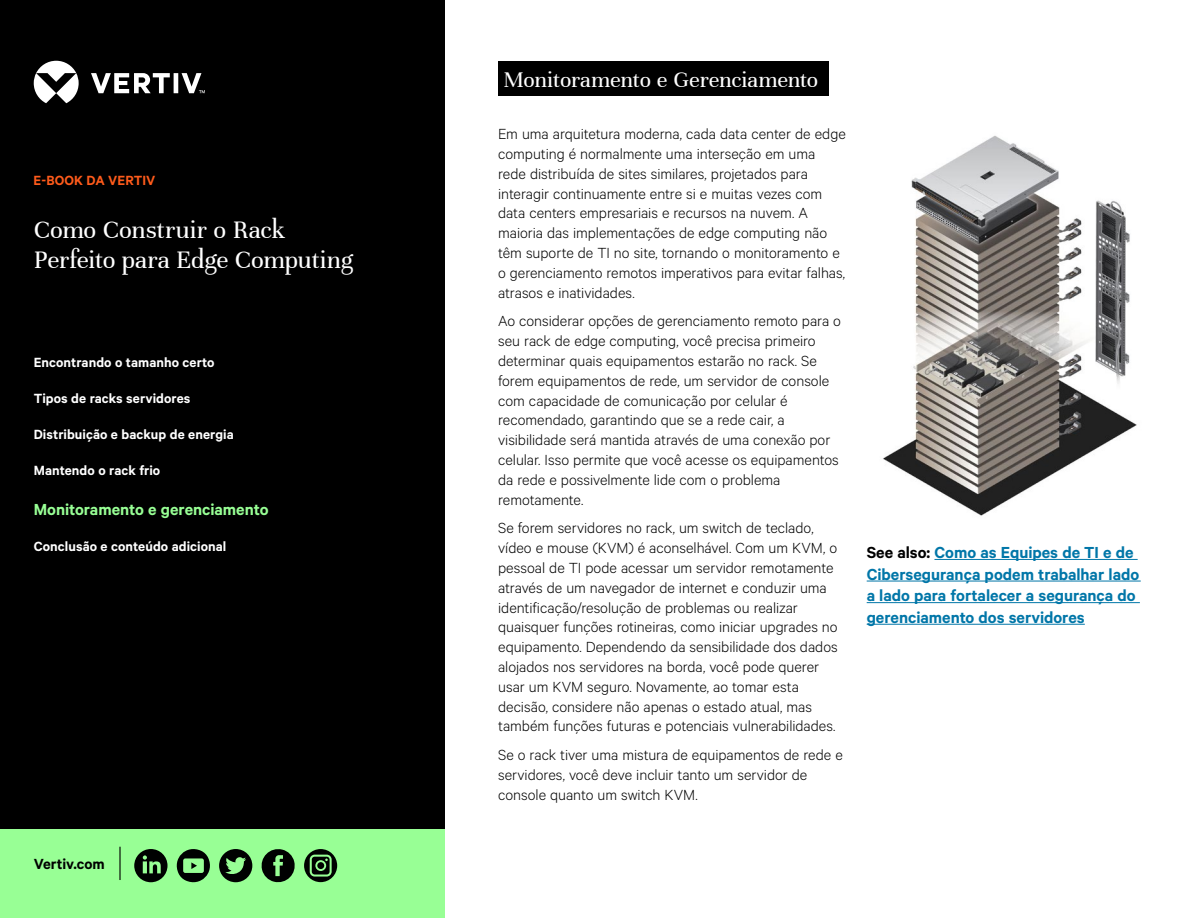
<style>
.page{position:relative;width:1188px;height:918px;background:#fff}
.page>*{position:absolute;margin:0;border:0;box-sizing:border-box;transform-origin:0 0}
.t1{font:27px/30px "Unna";letter-spacing:-.005em;color:#fff}
.t2{font:24px "Unna";letter-spacing:-.015em;color:#fff}
.t3{font:600 18px/21.6px "Calibre";color:#0076a8}
.t4{font:600 18px "Calibre";color:#98ff95}
.t5{font:300 16.5px/19.8px "Calibre";color:#000}
.t6{font:600 16.5px "Calibre";color:#000}
.t7{font:600 15px "Calibre";letter-spacing:.005em;color:#fff}
.t8{font:600 15px "Calibre";color:#fe5b1b}
.s1{color:#000}
</style>
<div class="page">
<div style="left:0;top:0;width:444px;height:918px;background:#000"></div>
<div style="left:0;top:830px;width:445px;height:88px;background:#98ff95"></div>
<hr style="left:119px;top:847px;width:2px;height:33px;background:#000">
<img style="left:883px;top:135px;width:254px;height:381px">
<div style="left:498px;top:61px;width:330px;height:35px;background:#000"></div>
<hr style="left:934px;top:559px;width:204px;height:1px;background:#0076a8">
<hr style="left:867px;top:581px;width:274px;height:1px;background:#0076a8">
<hr style="left:867px;top:602px;width:273px;height:1px;background:#0076a8">
<hr style="left:867px;top:624px;width:218px;height:1px;background:#0076a8">
<svg style="left:34px;top:61px;width:171px;height:42px"></svg>
<svg style="left:134px;top:849px;width:34px;height:33px"></svg>
<svg style="left:177px;top:849px;width:33px;height:34px"></svg>
<svg style="left:219px;top:849px;width:33px;height:33px"></svg>
<svg style="left:262px;top:849px;width:33px;height:33px"></svg>
<svg style="left:304px;top:849px;width:33px;height:33px"></svg>
<p class="t8" style="left:34px;top:172px;width:123px">E-BOOK DA VERTIV</p>
<h1 class="t1" style="left:34px;top:215px;width:321px">Como Construir o Rack<br>Perfeito para Edge Computing</h1>
<p class="t7" style="left:34px;top:354px;width:182px">Encontrando o tamanho certo</p>
<p class="t7" style="left:34px;top:390px;width:158px">Tipos de racks servidores</p>
<p class="t7" style="left:34px;top:426px;width:202px">Distribuição e backup de energia</p>
<p class="t7" style="left:34px;top:462px;width:128px">Mantendo o rack frio</p>
<p class="t4" style="left:34px;top:499px;width:236px">Monitoramento e gerenciamento</p>
<p class="t7" style="left:34px;top:537px;width:194px">Conclusão e conteúdo adicional</p>
<p class="t6" style="left:34px;top:854px;width:73px">Vertiv.com</p>
<h2 class="t2" style="left:504px;top:65px;width:316px">Monitoramento e Gerenciamento</h2>
<p class="t5" style="left:498px;top:123px;width:349px">Em uma arquitetura moderna, cada data center de edge computing é normalmente uma interseção em uma rede distribuída de sites similares, projetados para interagir continuamente entre si e muitas vezes com data centers empresariais e recursos na nuvem. A maioria das implementações de edge computing não têm suporte de TI no site, tornando o monitoramento e o gerenciamento remotos imperativos para evitar falhas, atrasos e inatividades.</p>
<p class="t5" style="left:498px;top:311px;width:344px">Ao considerar opções de gerenciamento remoto para o seu rack de edge computing, você precisa primeiro determinar quais equipamentos estarão no rack. Se forem equipamentos de rede, um servidor de console com capacidade de comunicação por celular é recomendado, garantindo que se a rede cair, a visibilidade será mantida através de uma conexão por celular. Isso permite que você acesse os equipamentos da rede e possivelmente lide com o problema remotamente.</p>
<p class="t5" style="left:498px;top:518px;width:341px">Se forem servidores no rack, um switch de teclado, vídeo e mouse (KVM) é aconselhável. Com um KVM, o pessoal de TI pode acessar um servidor remotamente através de um navegador de internet e conduzir uma identificação/resolução de problemas ou realizar quaisquer funções rotineiras, como iniciar upgrades no equipamento. Dependendo da sensibilidade dos dados alojados nos servidores na borda, você pode querer usar um KVM seguro. Novamente, ao tomar esta decisão, considere não apenas o estado atual, mas também funções futuras e potenciais vulnerabilidades.</p>
<p class="t5" style="left:498px;top:744px;width:346px">Se o rack tiver uma mistura de equipamentos de rede e servidores, você deve incluir tanto um servidor de console quanto um switch KVM.</p>
<p class="t3" style="left:867px;top:541px;width:274px"><span class="s1">See also:</span> Como as Equipes de TI e de Cibersegurança podem trabalhar lado a lado para fortalecer a segurança do gerenciamento dos servidores</p>
</div>
